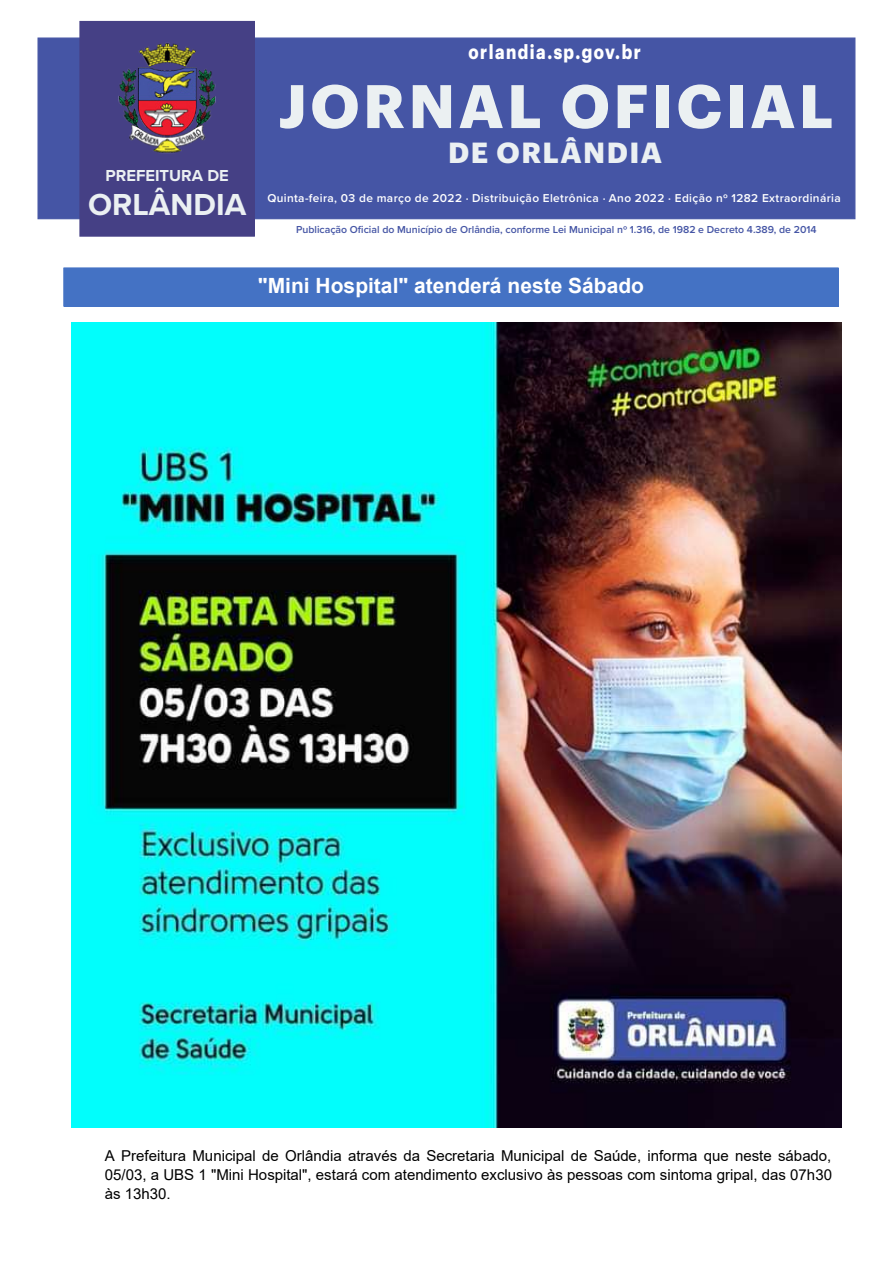
<style>
.page{position:relative;width:893px;height:1263px;background:#fff}
.page>*{position:absolute;margin:0;border:0;box-sizing:border-box;transform-origin:0 0}
.t1{font:700 60px "Graphik";letter-spacing:.06em;color:#ebf0f2}
.t2{font:700 31.5px "Proxima Nova";color:#ebf0f2}
.t3{font:700 28.5px "Graphik";letter-spacing:.05em;color:#ebf0f2}
.t4{font:700 21px "Arial";color:#fff}
.t5{font:700 19.8px "Graphik";letter-spacing:.09em;color:#fff;scale:.83 1}
.t6{font:700 16.5px "Proxima Nova";color:#ebf0f2}
.t7{font:15px/18.6px "Arial";color:#000;text-align:justify}
.t8{font:600 11.85px "Proxima Nova";letter-spacing:.03em;color:#fff}
.t9{font:600 10.5px "Proxima Nova";color:#4555a5}
</style>
<div class="page">
<div style="left:38px;top:38px;width:817px;height:181px;background:#4555a5"></div>
<div style="left:80px;top:21px;width:174px;height:215px;background:#454085"></div>
<img style="left:118px;top:43px;width:98px;height:110px">
<div style="left:79px;top:21px;width:176px;height:216px;border:1px solid #454085"></div>
<img style="left:71px;top:322px;width:771px;height:806px">
<div style="left:64px;top:268px;width:774px;height:38px;background:#4472c4"></div>
<div style="left:63px;top:267px;width:776px;height:40px;border:1px solid #4472c4"></div>
<p class="t6" style="left:106px;top:163px;width:125px">PREFEITURA DE</p>
<h2 class="t2" style="left:88px;top:181px;width:160px">ORLÂNDIA</h2>
<h3 class="t5" style="left:468px;top:36px;width:209px">orlandia.sp.gov.br</h3>
<h1 class="t1" style="left:278px;top:60px;width:557px">JORNAL OFICIAL</h1>
<h3 class="t3" style="left:448px;top:130px;width:216px">DE ORLÂNDIA</h3>
<p class="t8" style="left:267px;top:189px;width:575px">Quinta-feira, 03 de março de 2022 ⋅ Distribuição Eletrônica ⋅ Ano 2022 ⋅ Edição nº 1282 Extraordinária</p>
<p class="t9" style="left:296px;top:222px;width:522px">Publicação Oficial do Município de Orlândia, conforme Lei Municipal nº 1.316, de 1982 e Decreto 4.389, de 2014</p>
<p class="t4" style="left:258px;top:271px;width:388px">"Mini Hospital" atenderá neste Sábado</p>
<p class="t7" style="left:105px;top:1146px;width:729px">A Prefeitura Municipal de Orlândia através da Secretaria Municipal de Saúde, informa que neste sábado, 05/03, a UBS 1 "Mini Hospital", estará com atendimento exclusivo às pessoas com sintoma gripal, das 07h30 às 13h30.</p>
</div>
